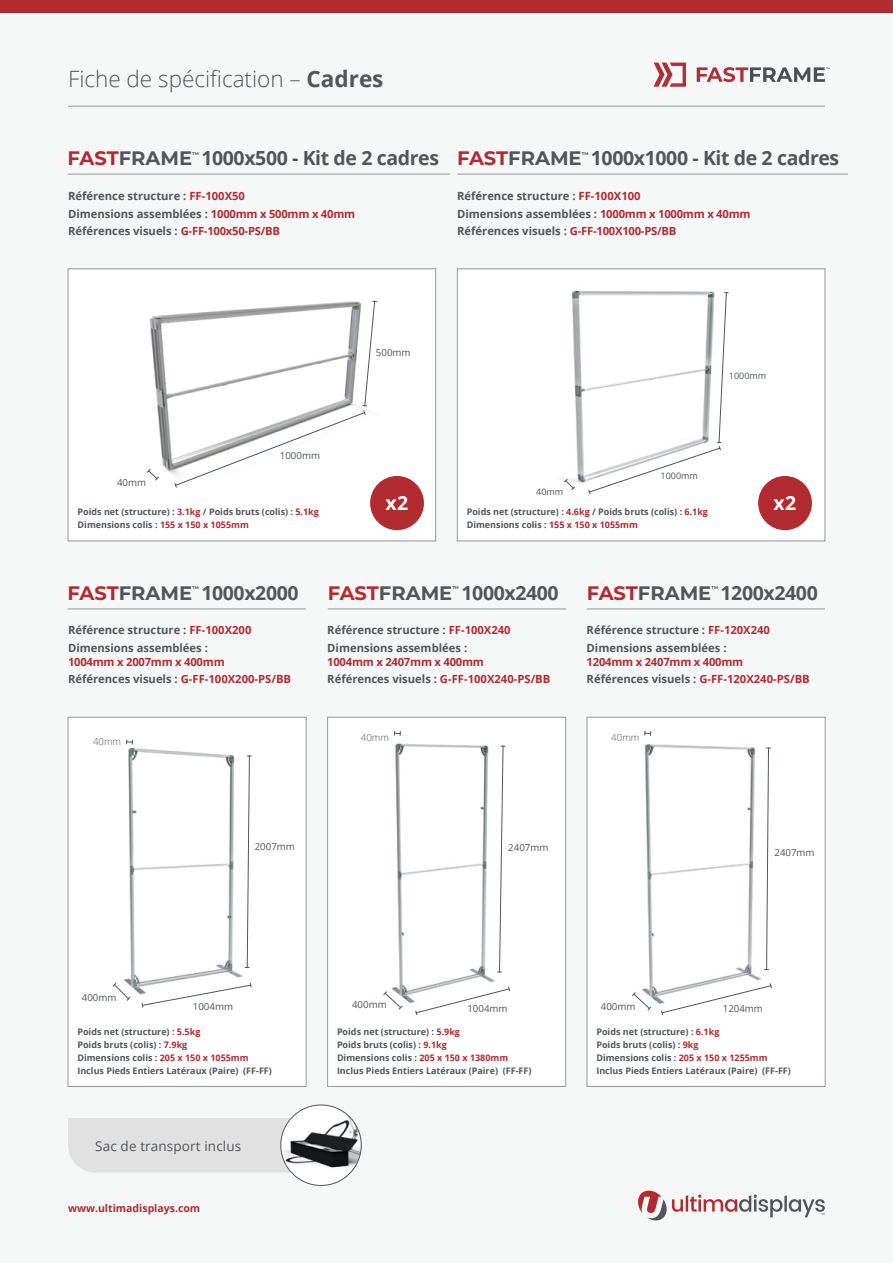
<style>
.page{position:relative;width:893px;height:1263px;background:#f6f7f7}
.page>*{position:absolute;margin:0;border:0;box-sizing:border-box;transform-origin:0 0}
.t1{font:300 22.5px "Open Sans";color:#515659}
.Bullet_Points{font:700 19.5px "Open Sans";letter-spacing:-.02em;color:#515659}
.Bullet_Points-2{font:700 19.5px "Montserrat";color:#515659}
.Product_Specs{font:700 19.5px "Open Sans";color:#fff}
.Body_Copy{font:13.5px "Open Sans";letter-spacing:.01em;color:#515659}
.Bundle{font:700 11.25px/13.5px "Open Sans";color:#515659}
.Product_Specs-2{font:700 10.5px "Open Sans";color:#b12b30}
.Product_Specs-3{font:9.75px "Open Sans";color:#515659}
.Product_Specs-4{font:300 9.75px "Open Sans";color:#515659}
.Product_Specs-5{font:700 9px "Open Sans";color:#515659}
.Product_Specs-6{font:9px "Open Sans";color:#515659}
.Bullet_Points-3{font:700 4.2px "Montserrat";color:#515659}
.s1{font-weight:700}
.s2{color:#b12b30}
</style>
<div class="page">
<div style="left:0;top:0;width:893px;height:13px;background:#b12b30"></div>
<svg style="left:653px;top:63px;width:33px;height:24px"></svg>
<svg style="left:697px;top:67px;width:133px;height:15px"></svg>
<svg style="left:638px;top:1190px;width:187px;height:30px"></svg>
<hr style="left:68px;top:106px;width:757px;height:1px;background:#989699">
<hr style="left:587px;top:609px;width:238px;height:1px;background:#989699">
<hr style="left:328px;top:609px;width:238px;height:1px;background:#989699">
<hr style="left:68px;top:609px;width:238px;height:1px;background:#989699">
<hr style="left:68px;top:174px;width:382px;height:1px;background:#989699">
<hr style="left:457px;top:174px;width:391px;height:1px;background:#989699">
<div style="left:68px;top:269px;width:368px;height:272px;background:#fff;border:1px solid #989699"></div>
<img style="left:149px;top:300px;width:228px;height:174px">
<svg style="left:174px;top:301px;width:202px;height:187px"></svg>
<svg style="left:147px;top:468px;width:12px;height:13px"></svg>
<div style="left:370px;top:476px;width:54px;height:54px;background:#b12b30;border-radius:50%"></div>
<div style="left:457px;top:269px;width:368px;height:272px;background:#fff;border:1px solid #989699"></div>
<img style="left:572px;top:290px;width:207px;height:202px">
<div style="left:68px;top:717px;width:238px;height:369px;background:#fff"></div>
<img style="left:124px;top:744px;width:128px;height:251px">
<div style="left:68px;top:717px;width:238px;height:370px;border:1px solid #989699"></div>
<div style="left:328px;top:717px;width:238px;height:369px;background:#fff"></div>
<img style="left:391px;top:730px;width:115px;height:274px">
<div style="left:327px;top:717px;width:239px;height:370px;border:1px solid #989699"></div>
<div style="left:587px;top:717px;width:238px;height:369px;background:#fff"></div>
<img style="left:641px;top:731px;width:130px;height:273px">
<div style="left:587px;top:717px;width:238px;height:370px;border:1px solid #989699"></div>
<svg style="left:141px;top:982px;width:111px;height:26px"></svg>
<svg style="left:415px;top:986px;width:95px;height:29px"></svg>
<svg style="left:661px;top:983px;width:111px;height:32px"></svg>
<svg style="left:245px;top:755px;width:6px;height:213px"></svg>
<svg style="left:498px;top:745px;width:7px;height:228px"></svg>
<svg style="left:765px;top:747px;width:5px;height:223px"></svg>
<svg style="left:112px;top:982px;width:19px;height:19px"></svg>
<svg style="left:383px;top:991px;width:20px;height:19px"></svg>
<svg style="left:632px;top:992px;width:20px;height:19px"></svg>
<svg style="left:564px;top:478px;width:11px;height:12px"></svg>
<svg style="left:588px;top:292px;width:140px;height:202px"></svg>
<div style="left:758px;top:476px;width:54px;height:54px;background:#b12b30;border-radius:50%"></div>
<div style="left:68px;top:1118px;width:213px;height:55px;background:#e2e1e1"></div>
<img style="left:281px;top:1105px;width:80px;height:77px">
<div style="left:281px;top:1105px;width:80px;height:80px;border:1px solid #515659;border-radius:50%"></div>
<svg style="left:126px;top:740px;width:7px;height:4px"></svg>
<svg style="left:394px;top:731px;width:7px;height:4px"></svg>
<svg style="left:644px;top:731px;width:7px;height:4px"></svg>
<h1 class="t1" style="left:68px;top:64px;width:317px">Fiche de spécification – <span class="s1">Cadres</span></h1>
<p class="Bullet_Points-2" style="left:68px;top:144px;width:126px"><span class="s2">FAST</span>FRAME</p>
<p class="Bullet_Points-3" style="left:192px;top:150px;width:8px">TM</p>
<p class="Bullet_Points" style="left:201px;top:145px;width:239px">1000x500 - Kit de 2 cadres</p>
<p class="Bullet_Points-2" style="left:457px;top:144px;width:126px"><span class="s2">FAST</span>FRAME</p>
<p class="Bullet_Points-3" style="left:582px;top:150px;width:8px">TM</p>
<p class="Bullet_Points" style="left:591px;top:145px;width:250px">1000x1000 - Kit de 2 cadres</p>
<p class="Bundle" style="left:68px;top:189px;width:179px">Référence structure : <span class="s2">FF-100X50</span></p>
<p class="Bundle" style="left:68px;top:207px;width:289px">Dimensions assemblées : <span class="s2">1000mm x 500mm x 40mm</span></p>
<p class="Bundle" style="left:68px;top:224px;width:214px">Références visuels : <span class="s2">G-FF-100x50-PS/BB</span></p>
<p class="Product_Specs-3" style="left:117px;top:476px;width:31px">40mm</p>
<p class="Product_Specs-3" style="left:280px;top:449px;width:42px">1000mm</p>
<p class="Product_Specs-5" style="left:78px;top:505px;width:243px">Poids net (structure) : <span class="s2">3.1kg</span> / Poids bruts (colis) : <span class="s2">5.1kg</span></p>
<p class="Product_Specs-5" style="left:78px;top:518px;width:173px">Dimensions colis : <span class="s2">155 x 150 x 1055mm</span></p>
<p class="Product_Specs-3" style="left:376px;top:346px;width:36px">500mm</p>
<p class="Product_Specs" style="left:386px;top:489px;width:24px">x2</p>
<p class="Bundle" style="left:457px;top:189px;width:185px">Référence structure : <span class="s2">FF-100X100</span></p>
<p class="Bundle" style="left:457px;top:207px;width:295px">Dimensions assemblées : <span class="s2">1000mm x 1000mm x 40mm</span></p>
<p class="Bundle" style="left:457px;top:224px;width:221px">Références visuels : <span class="s2">G-FF-100X100-PS/BB</span></p>
<p class="Product_Specs-6" style="left:729px;top:370px;width:39px">1000mm</p>
<p class="Product_Specs-6" style="left:536px;top:485px;width:29px">40mm</p>
<p class="Product_Specs-6" style="left:661px;top:470px;width:39px">1000mm</p>
<p class="Product_Specs-5" style="left:467px;top:505px;width:243px">Poids net (structure) : <span class="s2">4.6kg</span> / Poids bruts (colis) : <span class="s2">6.1kg</span></p>
<p class="Product_Specs-5" style="left:467px;top:518px;width:173px">Dimensions colis : <span class="s2">155 x 150 x 1055mm</span></p>
<p class="Product_Specs" style="left:774px;top:489px;width:24px">x2</p>
<p class="Product_Specs" style="left:774px;top:499px;width:24px">x2</p>
<p class="Bullet_Points-2" style="left:68px;top:579px;width:126px"><span class="s2">FAST</span>FRAME</p>
<p class="Bullet_Points" style="left:462px;top:579px;width:99px">1000x2400</p>
<p class="Bullet_Points-3" style="left:192px;top:585px;width:8px">TM</p>
<p class="Bullet_Points" style="left:201px;top:579px;width:99px">1000x2000</p>
<p class="Bullet_Points-2" style="left:328px;top:579px;width:126px"><span class="s2">FAST</span>FRAME</p>
<p class="Bullet_Points" style="left:721px;top:579px;width:99px">1200x2400</p>
<p class="Bullet_Points-2" style="left:587px;top:579px;width:126px"><span class="s2">FAST</span>FRAME</p>
<p class="Bullet_Points-3" style="left:711px;top:585px;width:8px">TM</p>
<p class="Bullet_Points-3" style="left:452px;top:585px;width:8px">TM</p>
<p class="Bundle" style="left:68px;top:623px;width:185px">Référence structure : <span class="s2">FF-100X200</span></p>
<p class="Bundle" style="left:68px;top:641px;width:158px">Dimensions assemblées :<br><span class="s2">1004mm x 2007mm x 400mm</span></p>
<p class="Bundle" style="left:68px;top:672px;width:225px">Références visuels : <span class="s2">G-FF-100X200-PS/BB</span></p>
<p class="Product_Specs-4" style="left:93px;top:735px;width:30px">40mm</p>
<p class="Bundle" style="left:327px;top:623px;width:185px">Référence structure : <span class="s2">FF-100X240</span></p>
<p class="Bundle" style="left:327px;top:641px;width:158px">Dimensions assemblées :<br><span class="s2">1004mm x 2407mm x 400mm</span></p>
<p class="Bundle" style="left:327px;top:672px;width:225px">Références visuels : <span class="s2">G-FF-100X240-PS/BB</span></p>
<p class="Bundle" style="left:587px;top:623px;width:185px">Référence structure : <span class="s2">FF-120X240</span></p>
<p class="Bundle" style="left:587px;top:641px;width:158px">Dimensions assemblées :<br><span class="s2">1204mm x 2407mm x 400mm</span></p>
<p class="Bundle" style="left:587px;top:672px;width:225px">Références visuels : <span class="s2">G-FF-120X240-PS/BB</span></p>
<p class="Product_Specs-4" style="left:361px;top:731px;width:30px">40mm</p>
<p class="Product_Specs-4" style="left:611px;top:731px;width:30px">40mm</p>
<p class="Product_Specs-3" style="left:82px;top:991px;width:36px">400mm</p>
<p class="Product_Specs-3" style="left:255px;top:840px;width:42px">2007mm</p>
<p class="Product_Specs-3" style="left:508px;top:841px;width:42px">2407mm</p>
<p class="Product_Specs-3" style="left:774px;top:846px;width:42px">2407mm</p>
<p class="Product_Specs-3" style="left:352px;top:998px;width:36px">400mm</p>
<p class="Product_Specs-3" style="left:601px;top:1000px;width:36px">400mm</p>
<p class="Product_Specs-3" style="left:193px;top:1000px;width:42px">1004mm</p>
<p class="Product_Specs-3" style="left:467px;top:1002px;width:42px">1004mm</p>
<p class="Product_Specs-3" style="left:723px;top:1002px;width:42px">1204mm</p>
<p class="Product_Specs-5" style="left:77px;top:1025px;width:125px">Poids net (structure) : <span class="s2">5.5kg</span></p>
<p class="Product_Specs-5" style="left:77px;top:1038px;width:111px">Poids bruts (colis) : <span class="s2">7.9kg</span></p>
<p class="Product_Specs-5" style="left:77px;top:1051px;width:173px">Dimensions colis : <span class="s2">205 x 150 x 1055mm</span></p>
<p class="Product_Specs-5" style="left:77px;top:1065px;width:196px">Inclus Pieds Entiers Latéraux (Paire) (FF-FF)</p>
<p class="Body_Copy" style="left:95px;top:1136px;width:148px">Sac de transport inclus</p>
<p class="Product_Specs-2" style="left:68px;top:1201px;width:134px">www.ultimadisplays.com</p>
<p class="Product_Specs-5" style="left:337px;top:1025px;width:125px">Poids net (structure) : <span class="s2">5.9kg</span></p>
<p class="Product_Specs-5" style="left:337px;top:1038px;width:111px">Poids bruts (colis) : <span class="s2">9.1kg</span></p>
<p class="Product_Specs-5" style="left:337px;top:1051px;width:173px">Dimensions colis : <span class="s2">205 x 150 x 1380mm</span></p>
<p class="Product_Specs-5" style="left:337px;top:1065px;width:196px">Inclus Pieds Entiers Latéraux (Paire) (FF-FF)</p>
<p class="Product_Specs-5" style="left:596px;top:1025px;width:125px">Poids net (structure) : <span class="s2">6.1kg</span></p>
<p class="Product_Specs-5" style="left:596px;top:1038px;width:104px">Poids bruts (colis) : <span class="s2">9kg</span></p>
<p class="Product_Specs-5" style="left:596px;top:1051px;width:173px">Dimensions colis : <span class="s2">205 x 150 x 1255mm</span></p>
<p class="Product_Specs-5" style="left:596px;top:1065px;width:196px">Inclus Pieds Entiers Latéraux (Paire) (FF-FF)</p>
</div>
